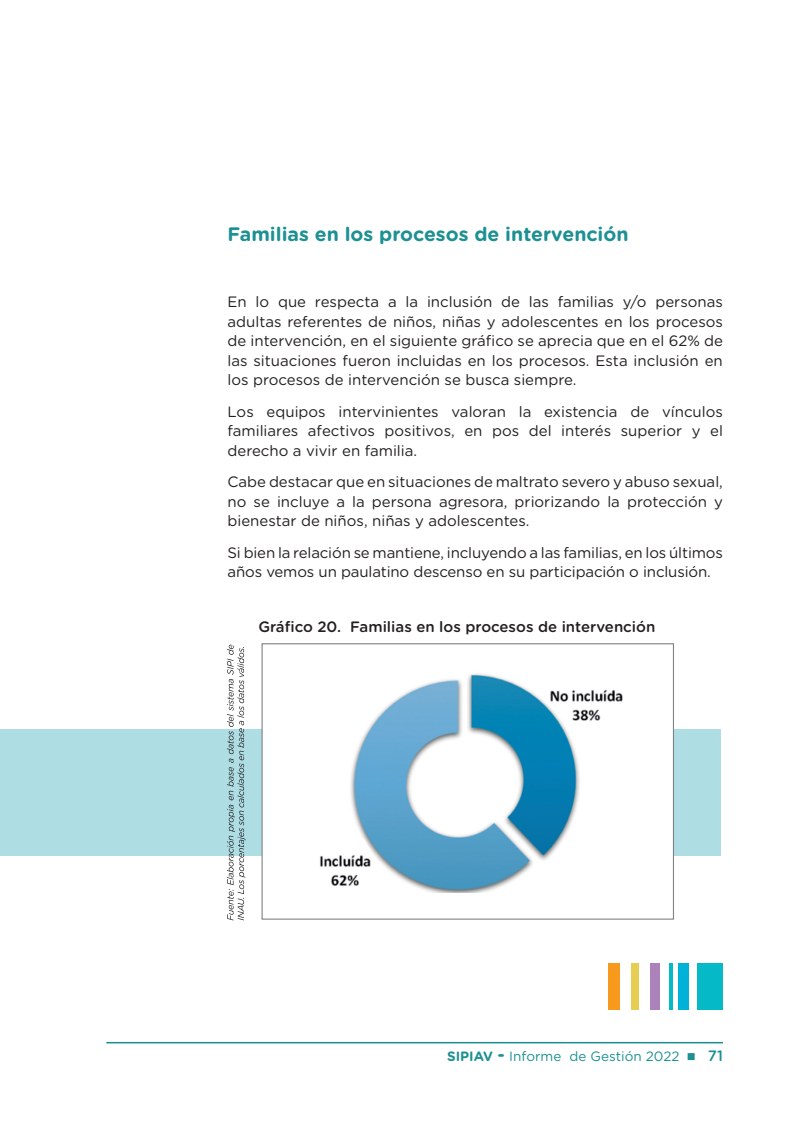
<style>
.page{position:relative;width:808px;height:1127px;background:#fff}
.page>*{position:absolute;margin:0;border:0;box-sizing:border-box;transform-origin:0 0}
.t1{font:700 19.5px "Gotham Rounded";color:#1d9092}
.t2{font:15px/19.5px "Gotham Rounded";letter-spacing:-.01em;color:#231f20;text-align:justify}
.t3{font:500 15px "Gotham Rounded";color:#231f20}
.t4{font:13.5px "Gotham Rounded";color:#1d9092}
.s1{font-weight:700}
.s2{font-weight:700;font-size:18px}
.s3{font-weight:500;font-size:15px}
</style>
<div class="page">
<hr style="left:669px;top:935px;width:4px;height:105px;background:#05bac6">
<div style="left:678px;top:932px;width:11px;height:114px;background:#00b2d7"></div>
<div style="left:650px;top:940px;width:9px;height:108px;background:#ab82ba"></div>
<div style="left:631px;top:937px;width:7px;height:114px;background:#e8cd53"></div>
<div style="left:608px;top:950px;width:11px;height:69px;background:#f7991d"></div>
<div style="left:697px;top:949px;width:25px;height:102px;background:#05bac6"></div>
<div style="left:587px;top:911px;width:144px;height:51px;background:#fff"></div>
<div style="left:593px;top:1010px;width:145px;height:51px;background:#fff"></div>
<div style="left:0;top:729px;width:721px;height:127px;background:#aedee4"></div>
<div style="left:261px;top:643px;width:413px;height:276px;background:#fff;border:1px solid #808285"></div>
<img style="left:320px;top:673px;width:303px;height:220px">
<svg style="left:227px;top:645px;width:18px;height:275px"></svg>
<hr style="left:106px;top:1042px;width:617px;height:1px;background:#198d8e">
<h1 class="t1" style="left:227px;top:220px;width:403px">Familias en los procesos de intervención</h1>
<p class="t2" style="left:227px;top:291px;width:497px">En lo que respecta a la inclusión de las familias y/o personas adultas referentes de niños, niñas y adolescentes en los procesos de intervención, en el siguiente gráfico se aprecia que en el 62% de las situaciones fueron incluidas en los procesos. Esta inclusión en los procesos de intervención se busca siempre.</p>
<p class="t2" style="left:227px;top:401px;width:497px">Los equipos intervinientes valoran la existencia de vínculos familiares afectivos positivos, en pos del interés superior y el derecho a vivir en familia.</p>
<p class="t2" style="left:227px;top:471px;width:497px">Cabe destacar que en situaciones de maltrato severo y abuso sexual, no se incluye a la persona agresora, priorizando la protección y bienestar de niños, niñas y adolescentes.</p>
<p class="t2" style="left:227px;top:542px;width:497px">Si bien la relación se mantiene, incluyendo a las familias, en los últimos años vemos un paulatino descenso en su participación o inclusión.</p>
<p class="t3" style="left:258px;top:616px;width:398px">Gráfico 20. Familias en los procesos de intervención</p>
<p class="t4" style="left:447px;top:1047px;width:277px"><span class="s1">SIPIAV</span> <span class="s2">-</span> Informe de Gestión 2022 ■ <span class="s3">71</span></p>
</div>
